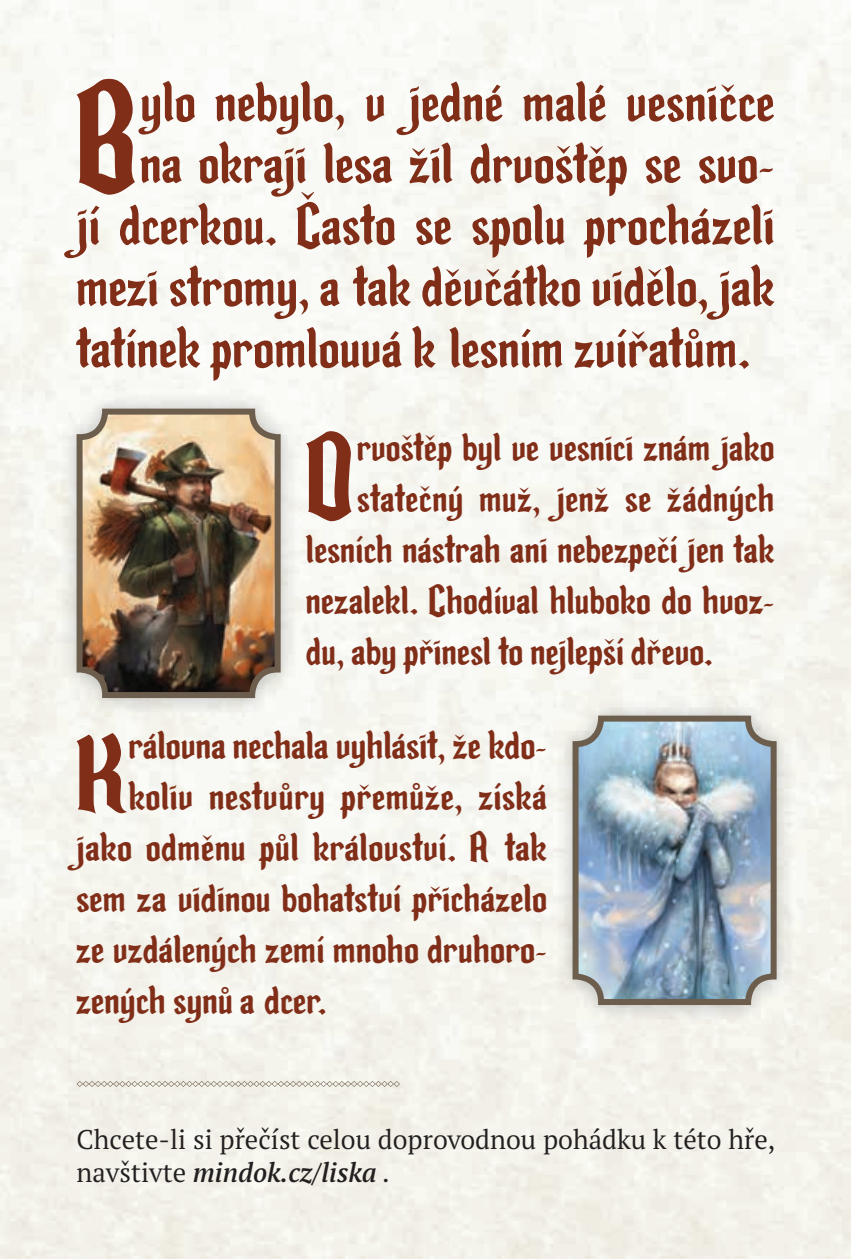
<style>
.page{position:relative;width:851px;height:1259px;background:#fff}
.page>*{position:absolute;margin:0;border:0;box-sizing:border-box;transform-origin:0 0}
.t1{font:146.4px "Fairy Tale JF";color:#812e19}
.t2{font:113.7px "Fairy Tale JF";color:#812e19}
.t3{font:60px "Fairy Tale JF";letter-spacing:.01em;color:#812e19}
.t4{font:42px "Fairy Tale JF";letter-spacing:.01em;color:#812e19}
.t5{font:27px/33px "PT Serif Pro";color:#231f20}
.s1{font-weight:600;font-style:italic}
</style>
<div class="page">
<svg style="left:77px;top:1081px;width:323px;height:6px"></svg>
<img style="left:553px;top:697px;width:242px;height:327px">
<img style="left:572px;top:715px;width:204px;height:290px">
<img style="left:58px;top:390px;width:242px;height:327px">
<img style="left:77px;top:408px;width:203px;height:290px">
<svg style="left:384px;top:1221px;width:22px;height:13px"></svg>
<svg style="left:444px;top:1221px;width:22px;height:13px"></svg>
<h1 class="t1" style="left:76px;top:39px;width:63px">B</h1>
<h3 class="t3" style="left:140px;top:62px;width:635px">ylo nebylo, v jedné malé vesničce</h3>
<h3 class="t3" style="left:140px;top:124px;width:635px">na okraji lesa žil drvoštěp se svo-</h3>
<h3 class="t3" style="left:77px;top:185px;width:699px">jí dcerkou. Často se spolu procházeli</h3>
<h3 class="t3" style="left:77px;top:247px;width:699px">mezi stromy, a tak děvčátko vidělo, jak</h3>
<h3 class="t3" style="left:77px;top:308px;width:674px">tatínek promlouvá k lesním zvířatům.</h3>
<h2 class="t2" style="left:305px;top:400px;width:51px">D</h2>
<p class="t4" style="left:357px;top:420px;width:418px">rvoštěp byl ve vesnici znám jako</p>
<p class="t4" style="left:357px;top:471px;width:418px">statečný muž, jenž se žádných</p>
<p class="t4" style="left:306px;top:522px;width:470px">lesních nástrah ani nebezpečí jen tak</p>
<p class="t4" style="left:306px;top:573px;width:469px">nezalekl. Chodíval hluboko do hvoz-</p>
<p class="t4" style="left:306px;top:624px;width:407px">du, aby přinesl to nejlepší dřevo.</p>
<h2 class="t2" style="left:76px;top:698px;width:52px">K</h2>
<p class="t4" style="left:129px;top:717px;width:420px">rálovna nechala vyhlásit, že kdo-</p>
<p class="t4" style="left:129px;top:768px;width:419px">koliv nestvůry přemůže, získá</p>
<p class="t4" style="left:77px;top:819px;width:472px">jako odměnu půl království. A tak</p>
<p class="t4" style="left:77px;top:870px;width:472px">sem za vidinou bohatství přicházelo</p>
<p class="t4" style="left:77px;top:921px;width:472px">ze vzdálených zemí mnoho druhoro-</p>
<p class="t4" style="left:77px;top:972px;width:251px">zených synů a dcer.</p>
<p class="t5" style="left:77px;top:1122px;width:700px">Chcete-li si přečíst celou doprovodnou pohádku k této hře, navštivte <span class="s1">mindok.cz/liska</span> .</p>
</div>
